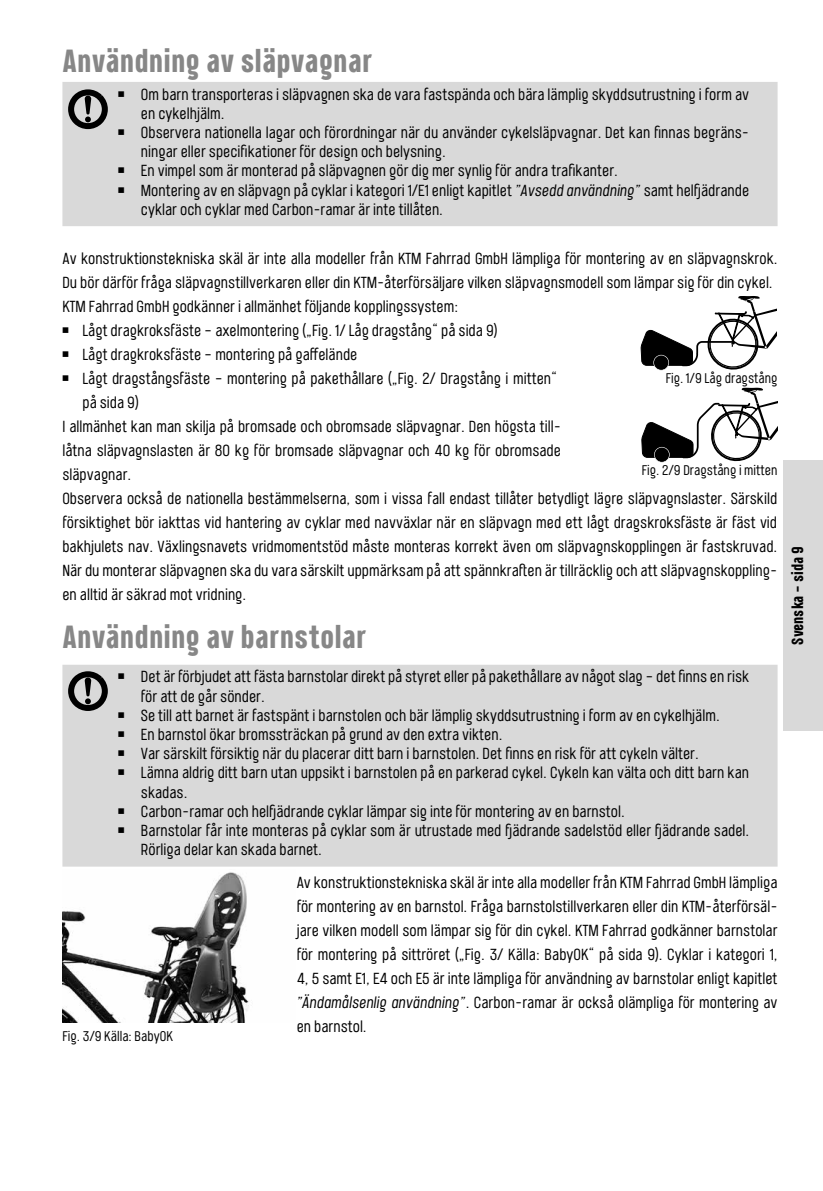
<style>
.page{position:relative;width:823px;height:1191px;background:#fff}
.page>*{position:absolute;margin:0;border:0;box-sizing:border-box;transform-origin:0 0}
.t1{font:700 32px "Port Condensed";color:#878787}
.t2{font:16px/24px "Port Condensed";color:#000}
.t3{font:700 16px "Port Condensed";letter-spacing:-.01em;color:#000}
.t4{font:14px "Port Condensed";color:#000}
.s1{font-style:italic}
.s2{font-weight:700}
</style>
<div class="page">
<div style="left:782px;top:460px;width:40px;height:271px;background:#d9d9d9"></div>
<div style="left:62px;top:82px;width:715px;height:144px;background:#d9d9d9"></div>
<svg style="left:64px;top:86px;width:47px;height:47px;background:#8f8f8f"></svg>
<svg style="left:640px;top:296px;width:136px;height:75px"></svg>
<svg style="left:641px;top:388px;width:135px;height:75px"></svg>
<div style="left:62px;top:665px;width:715px;height:201px;background:#d9d9d9"></div>
<svg style="left:64px;top:668px;width:47px;height:46px;background:#8d8d8d"></svg>
<img style="left:62px;top:872px;width:187px;height:150px">
<h1 class="t1" style="left:62px;top:40px;width:311px">Användning av släpvagnar</h1>
<p class="t2" style="left:118px;top:82px;width:632px">￭ Om barn transporteras i släpvagnen ska de vara fastspända och bära lämplig skyddsutrustning i form av</p>
<p class="t2" style="left:141px;top:101px;width:85px">en cykelhjälm.</p>
<p class="t2" style="left:118px;top:120px;width:632px">￭ Observera nationella lagar och förordningar när du använder cykelsläpvagnar. Det kan finnas begräns-</p>
<p class="t2" style="left:141px;top:139px;width:306px">ningar eller specifikationer för design och belysning.</p>
<p class="t2" style="left:118px;top:158px;width:501px">￭ En vimpel som är monterad på släpvagnen gör dig mer synlig för andra trafikanter.</p>
<p class="t2" style="left:118px;top:178px;width:632px">￭ Montering av en släpvagn på cyklar i kategori 1/E1 enligt kapitlet <span class="s1">”Avsedd användning”</span> samt helfjädrande</p>
<p class="t2" style="left:141px;top:197px;width:303px">cyklar och cyklar med Carbon-ramar är inte tillåten.</p>
<p class="t2" style="left:62px;top:246px;width:716px">Av konstruktionstekniska skäl är inte alla modeller från KTM Fahrrad GmbH lämpliga för montering av en släpvagnskrok.<br>Du bör därför fråga släpvagnstillverkaren eller din KTM-återförsäljare vilken släpvagnsmodell som lämpar sig för din cykel.</p>
<p class="t2" style="left:62px;top:294px;width:397px">KTM Fahrrad GmbH godkänner i allmänhet följande kopplingssystem:</p>
<p class="t2" style="left:62px;top:318px;width:436px"><span class="s2">￭</span> Lågt dragkroksfäste – axelmontering („Fig. 1/ Låg dragstång“ på sida 9)</p>
<p class="t2" style="left:62px;top:342px;width:296px"><span class="s2">￭</span> Lågt dragkroksfäste – montering på gaffelände</p>
<p class="t2" style="left:62px;top:366px;width:496px"><span class="s2">￭</span> Lågt dragstångsfäste – montering på pakethållare („Fig. 2/ Dragstång i mitten“</p>
<p class="t2" style="left:82px;top:390px;width:58px">på sida 9)</p>
<p class="t4" style="left:665px;top:369px;width:113px">Fig. 1/9 Låg dragstång</p>
<p class="t2" style="left:62px;top:414px;width:716px">I allmänhet kan man skilja på bromsade och obromsade släpvagnar. Den högsta til -<br>låtna släpvagnslasten är 80 kg för bromsade släpvagnar och 40 kg för obromsade<br>släpvagnar.<br>Observera också de nationella bestämmelserna, som i vissa fall endast tillåter betydligt lägre släpvagnslaster. Särskild försiktighet bör iakttas vid hantering av cyklar med navväxlar när en släpvagn med ett lågt dragskroksfäste är fäst vid bakhjulets nav. Växlingsnavets vridmomentstöd måste monteras korrekt även om släpvagnskopplingen är fastskruvad.<br>När du monterar släpvagnen ska du vara särskilt uppmärksam på att spännkraften är tillräcklig och att släpvagnskoppling&shy;en alltid är säkrad mot vridning.</p>
<h1 class="t1" style="left:62px;top:616px;width:305px">Användning av barnstolar</h1>
<p class="t2" style="left:118px;top:664px;width:632px">￭ Det är förbjudet att fästa barnstolar direkt på styret eller på pakethållare av något slag – det finns en risk</p>
<p class="t2" style="left:141px;top:684px;width:125px">för att de går sönder.</p>
<p class="t2" style="left:118px;top:703px;width:602px">￭ Se till att barnet är fastspänt i barnstolen och bär lämplig skyddsutrustning i form av en cykelhjälm.</p>
<p class="t2" style="left:118px;top:722px;width:385px">￭ En barnstol ökar bromssträckan på grund av den extra vikten.</p>
<p class="t2" style="left:118px;top:741px;width:582px">￭ Var särskilt försiktig när du placerar ditt barn i barnstolen. Det finns en risk för att cykeln välter.</p>
<p class="t2" style="left:118px;top:760px;width:632px">￭ Lämna aldrig ditt barn utan uppsikt i barnstolen på en parkerad cykel. Cykeln kan välta och ditt barn kan</p>
<p class="t2" style="left:141px;top:780px;width:48px">skadas.</p>
<p class="t2" style="left:118px;top:799px;width:508px">￭ Carbon-ramar och helfjädrande cyklar lämpar sig inte för montering av en barnstol.</p>
<p class="t2" style="left:118px;top:818px;width:632px">￭ Barnstolar får inte monteras på cyklar som är utrustade med fjädrande sadelstöd eller fjädrande sadel.</p>
<p class="t2" style="left:141px;top:837px;width:182px">Rörliga delar kan skada barnet.</p>
<p class="t4" style="left:641px;top:461px;width:137px">Fig. 2/9 Dragstång i mitten</p>
<p class="t4" style="left:62px;top:1027px;width:112px">Fig. 3/9 Källa: BabyOK</p>
<p class="t2" style="left:296px;top:870px;width:482px;text-align:justify">Av konstruktionstekniska skäl är inte alla modeller från KTM Fahrrad GmbH lämpliga för montering av en barnstol. Fråga barnstolstillverkaren eller din KTM-återförsäl&shy;jare vilken modell som lämpar sig för din cykel. KTM Fahrrad godkänner barnstolar för montering på sittröret („Fig. 3/ Källa: BabyOK“ på sida 9). Cyklar i kategori 1, 4, 5 samt E1, E4 och E5 är inte lämpliga för användning av barnstolar enligt kapitlet <span class="s1">”Ändamålsenlig användning”</span>. Carbon-ramar är också olämpliga för montering av en barnstol.</p>
<p class="t3" style="left:786px;top:644px;width:100px;rotate:-90deg">Svenska – sida 9</p>
</div>
